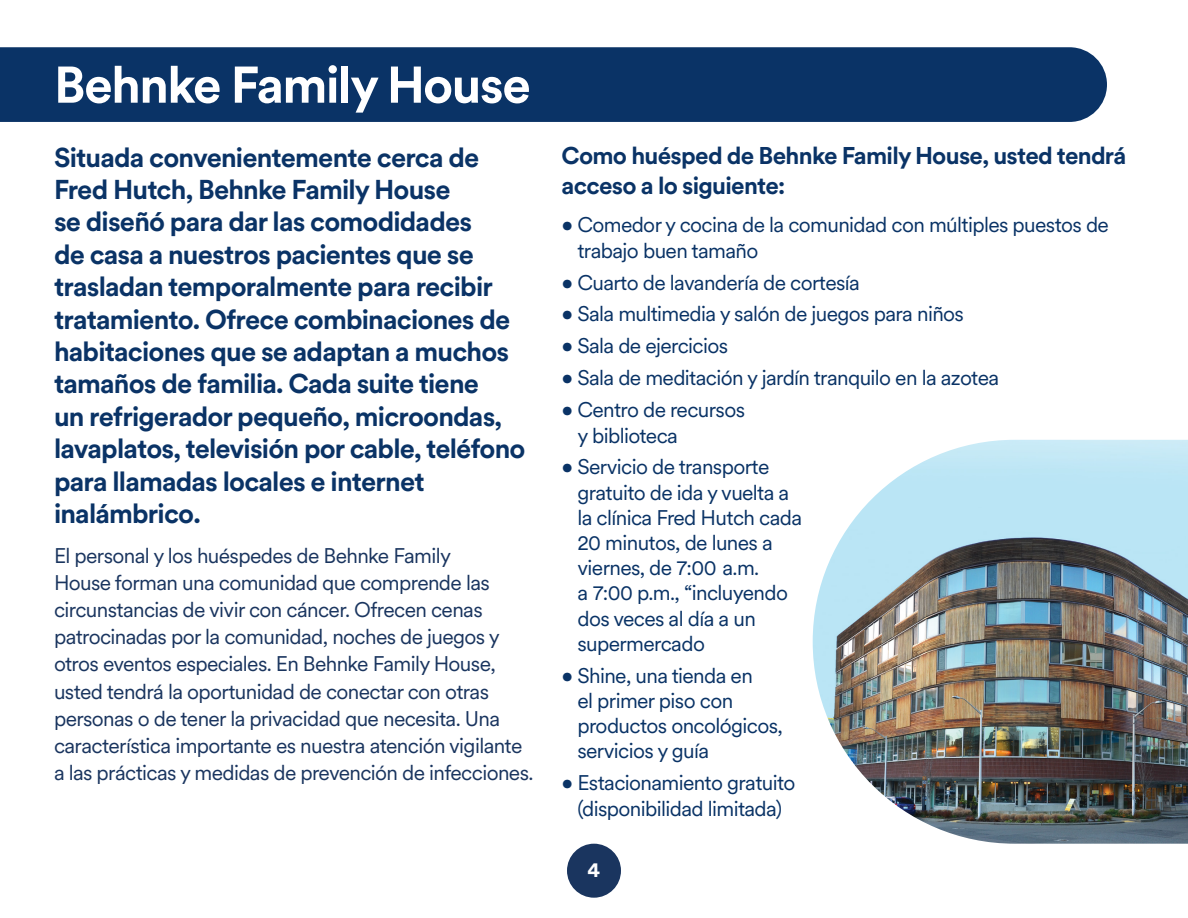
<style>
.page{position:relative;width:1188px;height:918px;background:#fff}
.page>*{position:absolute;margin:0;border:0;box-sizing:border-box;transform-origin:0 0}
.t1{font:700 51px "Circular XX";letter-spacing:-.03em;color:#fff}
.t2{font:700 27px/32.4px "Circular XX";letter-spacing:-.03em;color:#0a3366}
.t3{font:700 24px/30px "Circular XX";letter-spacing:-.03em;color:#0a3366}
.t4{font:21px/25.2px "Circular XX";letter-spacing:-.03em;color:#0a3366}
.t5{font:21px/27px "Circular XX";letter-spacing:-.03em;color:#1a355f}
.t6{font:700 21px "Circular XX";color:#fff}
</style>
<div class="page">
<div style="left:0;top:47px;width:1107px;height:75px;background:#0a3366"></div>
<img style="left:813px;top:440px;width:375px;height:404px">
<div style="left:567px;top:844px;width:54px;height:54px;background:#1a355f;border-radius:50%"></div>
<h1 class="t1" style="left:54px;top:50px;width:478px">Behnke Family House</h1>
<p class="t2" style="left:54px;top:140px;width:473px">Situada convenientemente cerca de Fred Hutch, Behnke Family House<br>se diseñó para dar las comodidades<br>de casa a nuestros pacientes que se trasladan temporalmente para recibir tratamiento. Ofrece combinaciones de habitaciones que se adaptan a muchos tamaños de familia. Cada suite tiene<br>un refrigerador pequeño, microondas, lavaplatos, televisión por cable, teléfono para llamadas locales e internet inalámbrico.</p>
<p class="t5" style="left:54px;top:542px;width:479px">El personal y los huéspedes de Behnke Family<br>House forman una comunidad que comprende las circunstancias de vivir con cáncer. Ofrecen cenas patrocinadas por la comunidad, noches de juegos y otros eventos especiales. En Behnke Family House, usted tendrá la oportunidad de conectar con otras personas o de tener la privacidad que necesita. Una característica importante es nuestra atención vigilante a las prácticas y medidas de prevención de infecciones.</p>
<p class="t3" style="left:562px;top:139px;width:566px">Como huésped de Behnke Family House, usted tendrá acceso a lo siguiente:</p>
<p class="t4" style="left:577px;top:212px;width:533px;text-indent:-16px">• Comedor y cocina de la comunidad con múltiples puestos de trabajo buen tamaño</p>
<p class="t4" style="left:562px;top:269px;width:300px">• Cuarto de lavandería de cortesía</p>
<p class="t4" style="left:562px;top:301px;width:404px">• Sala multimedia y salón de juegos para niños</p>
<p class="t4" style="left:562px;top:333px;width:168px">• Sala de ejercicios</p>
<p class="t4" style="left:562px;top:365px;width:439px">• Sala de meditación y jardín tranquilo en la azotea</p>
<p class="t4" style="left:577px;top:396px;width:169px;text-indent:-16px">• Centro de recursos y biblioteca</p>
<p class="t4" style="left:577px;top:454px;width:226px;text-indent:-16px">• Servicio de transporte gratuito de ida y vuelta a la clínica Fred Hutch cada<br>20 minutos, de lunes a viernes, de 7:00 a.m.<br>a 7:00 p.m., “incluyendo dos veces al día a un supermercado</p>
<p class="t4" style="left:577px;top:662px;width:207px;text-indent:-16px">• Shine, una tienda en<br>el primer piso con productos oncológicos, servicios y guía</p>
<p class="t4" style="left:562px;top:770px;width:235px;text-align:center">• Estacionamiento gratuito (disponibilidad limitada)</p>
<p class="t6" style="left:588px;top:855px;width:14px">4</p>
</div>
